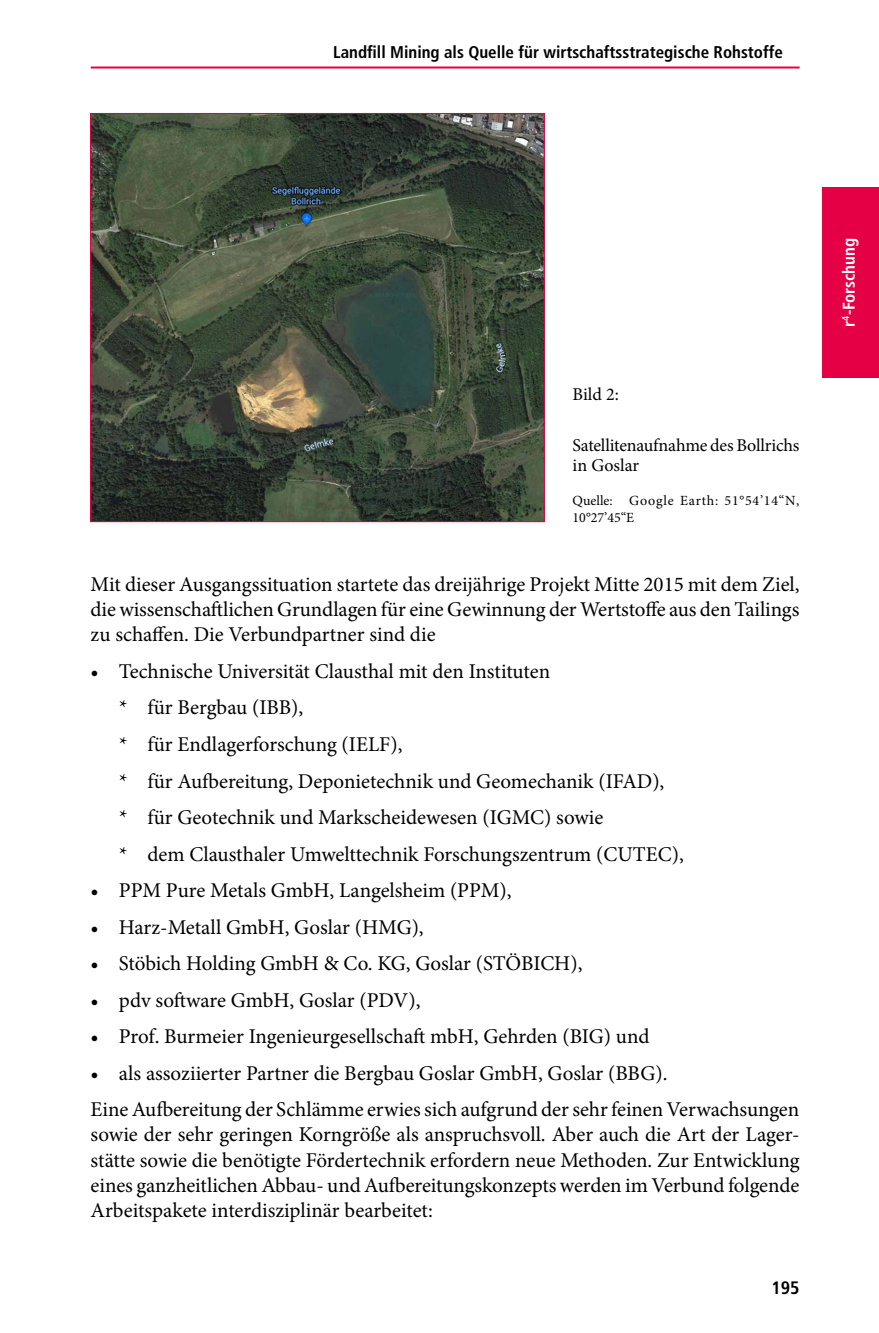
<style>
.page{position:relative;width:879px;height:1333px;background:#fff}
.page>*{position:absolute;margin:0;border:0;box-sizing:border-box;transform-origin:0 0}
.t1{font:21px/36.4px "Minion Pro";letter-spacing:-.005em;color:#000;text-align:justify}
.t2{font:18px/20px "Minion Pro";letter-spacing:-.01em;color:#000}
.t3{font:700 condensed 18px "Frutiger";color:#000}
.t4{font:700 condensed 17px "Frutiger";color:#000}
.t5{font:700 condensed 17px "Frutiger";color:#fff}
.t6{font:14px/16.8px "Minion Pro";letter-spacing:.055em;color:#000}
</style>
<div class="page">
<hr style="left:91px;top:66px;width:708px;height:2px;background:#e50046">
<div style="left:822px;top:187px;width:57px;height:191px;background:#e50046"></div>
<img style="left:92px;top:115px;width:451px;height:405px">
<p class="t4" style="left:333px;top:42px;width:451px">Landfill Mining als Quelle für wirtschaftsstrategische Rohstoffe</p>
<p class="t2" style="left:572px;top:384px;width:48px">Bild 2:</p>
<p class="t2" style="left:572px;top:436px;width:228px">Satellitenaufnahme des Bollrichs in Goslar</p>
<p class="t6" style="left:572px;top:492px;width:228px">Quelle: Google Earth: 51°54’14“N,<br>10°27’45“E</p>
<p class="t1" style="left:91px;top:571px;width:710px;line-height:25.2px">Mit dieser Ausgangssituation startete das dreijährige Projekt Mitte 2015 mit dem Ziel, die wissenschaftlichen Grundlagen für eine Gewinnung der Wertstoffe aus den Tailings zu schaffen. Die Verbundpartner sind die</p>
<p class="t1" style="left:119px;top:653px;width:566px;text-align:left;text-indent:-28px">• Technische Universität Clausthal mit den Instituten<br>* für Bergbau (IBB),<br>* für Endlagerforschung (IELF),<br>* für Aufbereitung, Deponietechnik und Geomechanik (IFAD),<br>* für Geotechnik und Markscheidewesen (IGMC) sowie<br>* dem Clausthaler Umwelttechnik Forschungszentrum (CUTEC),</p>
<p class="t1" style="left:91px;top:872px;width:422px">• PPM Pure Metals GmbH, Langelsheim (PPM),</p>
<p class="t1" style="left:91px;top:908px;width:335px">• Harz-Metall GmbH, Goslar (HMG),</p>
<p class="t1" style="left:91px;top:945px;width:493px">• Stöbich Holding GmbH &amp; Co. KG, Goslar (STÖBICH),</p>
<p class="t1" style="left:91px;top:981px;width:331px">• pdv software GmbH, Goslar (PDV),</p>
<p class="t1" style="left:91px;top:1018px;width:560px">• Prof. Burmeier Ingenieurgesellschaft mbH, Gehrden (BIG) und</p>
<p class="t1" style="left:91px;top:1054px;width:710px">• als assoziierter Partner die Bergbau Goslar GmbH, Goslar (BBG).<br>Eine Aufbereitung der Schlämme erwies sich aufgrund der sehr feinen Verwachsungen</p>
<p class="t1" style="left:91px;top:1122px;width:710px;line-height:25.2px">sowie der sehr geringen Korngröße als anspruchsvoll. Aber auch die Art der Lager&shy;stätte sowie die benötigte Fördertechnik erfordern neue Methoden. Zur Entwicklung eines ganzheitlichen Abbau- und Aufbereitungskonzepts werden im Verbund folgende Arbeitspakete interdisziplinär bearbeitet:</p>
<p class="t3" style="left:771px;top:1276px;width:30px">195</p>
<p class="t5" style="left:839px;top:326px;width:90px;rotate:-90deg">r<sup>4</sup>-Forschung</p>
</div>
